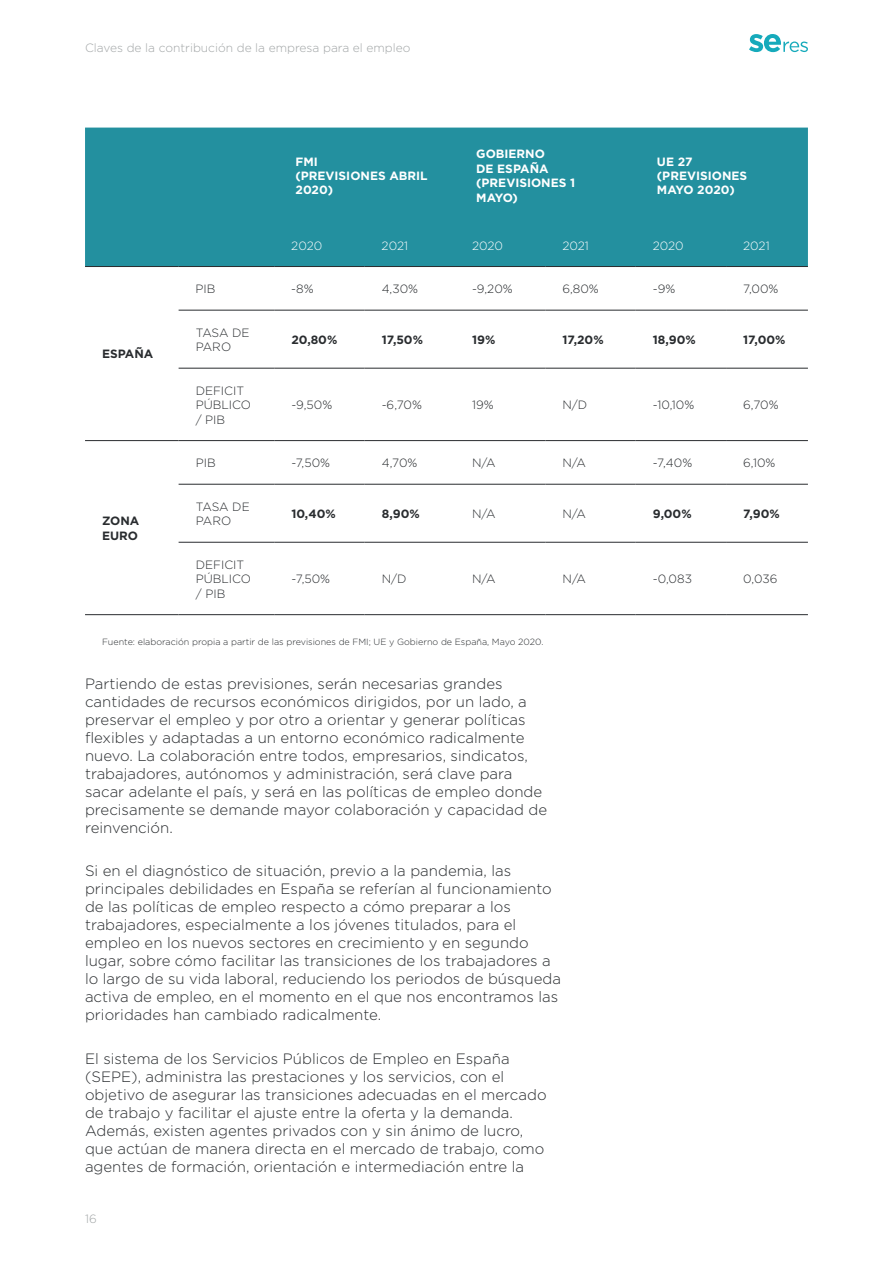
<style>
.page{position:relative;width:893px;height:1263px;background:#fff}
.page>*{position:absolute;margin:0;border:0;box-sizing:border-box;transform-origin:0 0}
.t1{font:300 15px/18px "Gotham";color:#292c2f}
.t2{font:300 12px/14.4px "Gotham";color:#292c2f}
.t3{font:700 12px/14.4px "Gotham";color:#fff}
.t4{font:700 12px/14.4px "Gotham";color:#292c2f}
.t5{font:300 12px "Gotham";color:#a1a5a6}
.t6{font:300 12px "Gotham";color:#fff}
.t7{font:300 9px "Gotham";color:#292c2f}
</style>
<div class="page">
<svg style="left:749px;top:34px;width:59px;height:18px"></svg>
<div style="left:85px;top:128px;width:723px;height:138px;background:#23909f"></div>
<hr style="left:85px;top:266px;width:94px;height:1px;background:#292c2f">
<hr style="left:179px;top:266px;width:95px;height:1px;background:#292c2f">
<hr style="left:274px;top:266px;width:91px;height:1px;background:#292c2f">
<hr style="left:365px;top:266px;width:90px;height:1px;background:#292c2f">
<hr style="left:455px;top:266px;width:90px;height:1px;background:#292c2f">
<hr style="left:545px;top:266px;width:91px;height:1px;background:#292c2f">
<hr style="left:636px;top:266px;width:90px;height:1px;background:#292c2f">
<hr style="left:726px;top:266px;width:82px;height:1px;background:#292c2f">
<hr style="left:179px;top:310px;width:95px;height:1px;background:#292c2f">
<hr style="left:274px;top:310px;width:91px;height:1px;background:#292c2f">
<hr style="left:365px;top:310px;width:90px;height:1px;background:#292c2f">
<hr style="left:455px;top:310px;width:90px;height:1px;background:#292c2f">
<hr style="left:545px;top:310px;width:91px;height:1px;background:#292c2f">
<hr style="left:636px;top:310px;width:90px;height:1px;background:#292c2f">
<hr style="left:726px;top:310px;width:82px;height:1px;background:#292c2f">
<hr style="left:179px;top:368px;width:95px;height:1px;background:#292c2f">
<hr style="left:274px;top:368px;width:91px;height:1px;background:#292c2f">
<hr style="left:365px;top:368px;width:90px;height:1px;background:#292c2f">
<hr style="left:455px;top:368px;width:90px;height:1px;background:#292c2f">
<hr style="left:545px;top:368px;width:91px;height:1px;background:#292c2f">
<hr style="left:636px;top:368px;width:90px;height:1px;background:#292c2f">
<hr style="left:726px;top:368px;width:82px;height:1px;background:#292c2f">
<hr style="left:85px;top:440px;width:94px;height:1px;background:#292c2f">
<hr style="left:179px;top:440px;width:95px;height:1px;background:#292c2f">
<hr style="left:274px;top:440px;width:91px;height:1px;background:#292c2f">
<hr style="left:365px;top:440px;width:90px;height:1px;background:#292c2f">
<hr style="left:455px;top:440px;width:90px;height:1px;background:#292c2f">
<hr style="left:545px;top:440px;width:91px;height:1px;background:#292c2f">
<hr style="left:636px;top:440px;width:90px;height:1px;background:#292c2f">
<hr style="left:726px;top:440px;width:82px;height:1px;background:#292c2f">
<hr style="left:179px;top:484px;width:95px;height:1px;background:#292c2f">
<hr style="left:274px;top:484px;width:91px;height:1px;background:#292c2f">
<hr style="left:365px;top:484px;width:90px;height:1px;background:#292c2f">
<hr style="left:455px;top:484px;width:90px;height:1px;background:#292c2f">
<hr style="left:545px;top:484px;width:91px;height:1px;background:#292c2f">
<hr style="left:636px;top:484px;width:90px;height:1px;background:#292c2f">
<hr style="left:726px;top:484px;width:82px;height:1px;background:#292c2f">
<hr style="left:179px;top:542px;width:95px;height:1px;background:#292c2f">
<hr style="left:274px;top:542px;width:91px;height:1px;background:#292c2f">
<hr style="left:365px;top:542px;width:90px;height:1px;background:#292c2f">
<hr style="left:455px;top:542px;width:90px;height:1px;background:#292c2f">
<hr style="left:545px;top:542px;width:91px;height:1px;background:#292c2f">
<hr style="left:636px;top:542px;width:90px;height:1px;background:#292c2f">
<hr style="left:726px;top:542px;width:82px;height:1px;background:#292c2f">
<hr style="left:85px;top:614px;width:94px;height:1px;background:#292c2f">
<hr style="left:179px;top:614px;width:95px;height:1px;background:#292c2f">
<hr style="left:274px;top:614px;width:91px;height:1px;background:#292c2f">
<hr style="left:365px;top:614px;width:90px;height:1px;background:#292c2f">
<hr style="left:455px;top:614px;width:90px;height:1px;background:#292c2f">
<hr style="left:545px;top:614px;width:91px;height:1px;background:#292c2f">
<hr style="left:636px;top:614px;width:90px;height:1px;background:#292c2f">
<hr style="left:726px;top:614px;width:82px;height:1px;background:#292c2f">
<p class="t5" style="left:85px;top:40px;width:327px">Claves de la contribución de la empresa para el empleo</p>
<p class="t4" style="left:102px;top:347px;width:53px">ESPAÑA</p>
<p class="t4" style="left:102px;top:514px;width:39px">ZONA<br>EURO</p>
<p class="t3" style="left:296px;top:154px;width:134px">FMI<br>(PREVISIONES ABRIL<br>2020)</p>
<p class="t3" style="left:476px;top:147px;width:100px">GOBIERNO<br>DE ESPAÑA (PREVISIONES 1<br>MAYO)</p>
<p class="t3" style="left:657px;top:154px;width:92px">UE 27 (PREVISIONES<br>MAYO 2020)</p>
<p class="t6" style="left:291px;top:238px;width:33px">2020</p>
<p class="t6" style="left:382px;top:238px;width:28px">2021</p>
<p class="t6" style="left:472px;top:238px;width:33px">2020</p>
<p class="t6" style="left:562px;top:238px;width:28px">2021</p>
<p class="t6" style="left:653px;top:238px;width:33px">2020</p>
<p class="t6" style="left:743px;top:238px;width:28px">2021</p>
<p class="t2" style="left:196px;top:281px;width:21px">PIB</p>
<p class="t2" style="left:291px;top:281px;width:24px">-8%</p>
<p class="t2" style="left:382px;top:281px;width:38px">4,30%</p>
<p class="t2" style="left:472px;top:281px;width:42px">-9,20%</p>
<p class="t2" style="left:562px;top:281px;width:38px">6,80%</p>
<p class="t2" style="left:653px;top:281px;width:24px">-9%</p>
<p class="t2" style="left:743px;top:281px;width:37px">7,00%</p>
<p class="t2" style="left:196px;top:325px;width:55px">TASA DE<br>PARO</p>
<p class="t4" style="left:291px;top:332px;width:48px">20,80%</p>
<p class="t4" style="left:382px;top:332px;width:43px">17,50%</p>
<p class="t4" style="left:472px;top:332px;width:25px">19%</p>
<p class="t4" style="left:562px;top:332px;width:43px">17,20%</p>
<p class="t4" style="left:653px;top:332px;width:45px">18,90%</p>
<p class="t4" style="left:743px;top:332px;width:44px">17,00%</p>
<p class="t2" style="left:196px;top:383px;width:57px">DEFICIT<br>PÚBLICO / PIB</p>
<p class="t2" style="left:291px;top:397px;width:42px">-9,50%</p>
<p class="t2" style="left:382px;top:397px;width:42px">-6,70%</p>
<p class="t2" style="left:472px;top:397px;width:23px">19%</p>
<p class="t2" style="left:562px;top:397px;width:26px">N/D</p>
<p class="t2" style="left:653px;top:397px;width:43px">-10,10%</p>
<p class="t2" style="left:743px;top:397px;width:37px">6,70%</p>
<p class="t2" style="left:196px;top:455px;width:21px">PIB</p>
<p class="t2" style="left:291px;top:455px;width:40px">-7,50%</p>
<p class="t2" style="left:382px;top:455px;width:37px">4,70%</p>
<p class="t2" style="left:472px;top:455px;width:25px">N/A</p>
<p class="t2" style="left:562px;top:455px;width:25px">N/A</p>
<p class="t2" style="left:653px;top:455px;width:41px">-7,40%</p>
<p class="t2" style="left:743px;top:455px;width:34px">6,10%</p>
<p class="t2" style="left:196px;top:499px;width:55px">TASA DE<br>PARO</p>
<p class="t4" style="left:291px;top:506px;width:46px">10,40%</p>
<p class="t4" style="left:382px;top:506px;width:40px">8,90%</p>
<p class="t2" style="left:472px;top:506px;width:25px">N/A</p>
<p class="t2" style="left:562px;top:506px;width:25px">N/A</p>
<p class="t4" style="left:653px;top:506px;width:40px">9,00%</p>
<p class="t4" style="left:743px;top:506px;width:38px">7,90%</p>
<p class="t2" style="left:196px;top:557px;width:57px">DEFICIT<br>PÚBLICO / PIB</p>
<p class="t2" style="left:291px;top:571px;width:40px">-7,50%</p>
<p class="t2" style="left:382px;top:571px;width:26px">N/D</p>
<p class="t2" style="left:472px;top:571px;width:25px">N/A</p>
<p class="t2" style="left:562px;top:571px;width:25px">N/A</p>
<p class="t2" style="left:653px;top:571px;width:41px">-0,083</p>
<p class="t2" style="left:743px;top:571px;width:36px">0,036</p>
<p class="t7" style="left:102px;top:636px;width:443px">Fuente: elaboración propia a partir de las previsiones de FMI; UE y Gobierno de España, Mayo 2020.</p>
<p class="t1" style="left:85px;top:674px;width:464px">Partiendo de estas previsiones, serán necesarias grandes cantidades de recursos económicos dirigidos, por un lado, a preservar el empleo y por otro a orientar y generar políticas flexibles y adaptadas a un entorno económico radicalmente nuevo. La colaboración entre todos, empresarios, sindicatos, trabajadores, autónomos y administración, será clave para sacar adelante el país, y será en las políticas de empleo donde precisamente se demande mayor colaboración y capacidad de reinvención.</p>
<p class="t1" style="left:85px;top:861px;width:477px">Si en el diagnóstico de situación, previo a la pandemia, las principales debilidades en España se referían al funcionamiento de las políticas de empleo respecto a cómo preparar a los trabajadores, especialmente a los jóvenes titulados, para el empleo en los nuevos sectores en crecimiento y en segundo lugar, sobre cómo facilitar las transiciones de los trabajadores a lo largo de su vida laboral, reduciendo los periodos de búsqueda activa de empleo, en el momento en el que nos encontramos las prioridades han cambiado radicalmente.</p>
<p class="t1" style="left:85px;top:1049px;width:463px">El sistema de los Servicios Públicos de Empleo en España (SEPE), administra las prestaciones y los servicios, con el objetivo de asegurar las transiciones adecuadas en el mercado de trabajo y facilitar el ajuste entre la oferta y la demanda.<br>Además, existen agentes privados con y sin ánimo de lucro, que actúan de manera directa en el mercado de trabajo, como agentes de formación, orientación e intermediación entre la</p>
<p class="t5" style="left:85px;top:1211px;width:13px">16</p>
</div>
